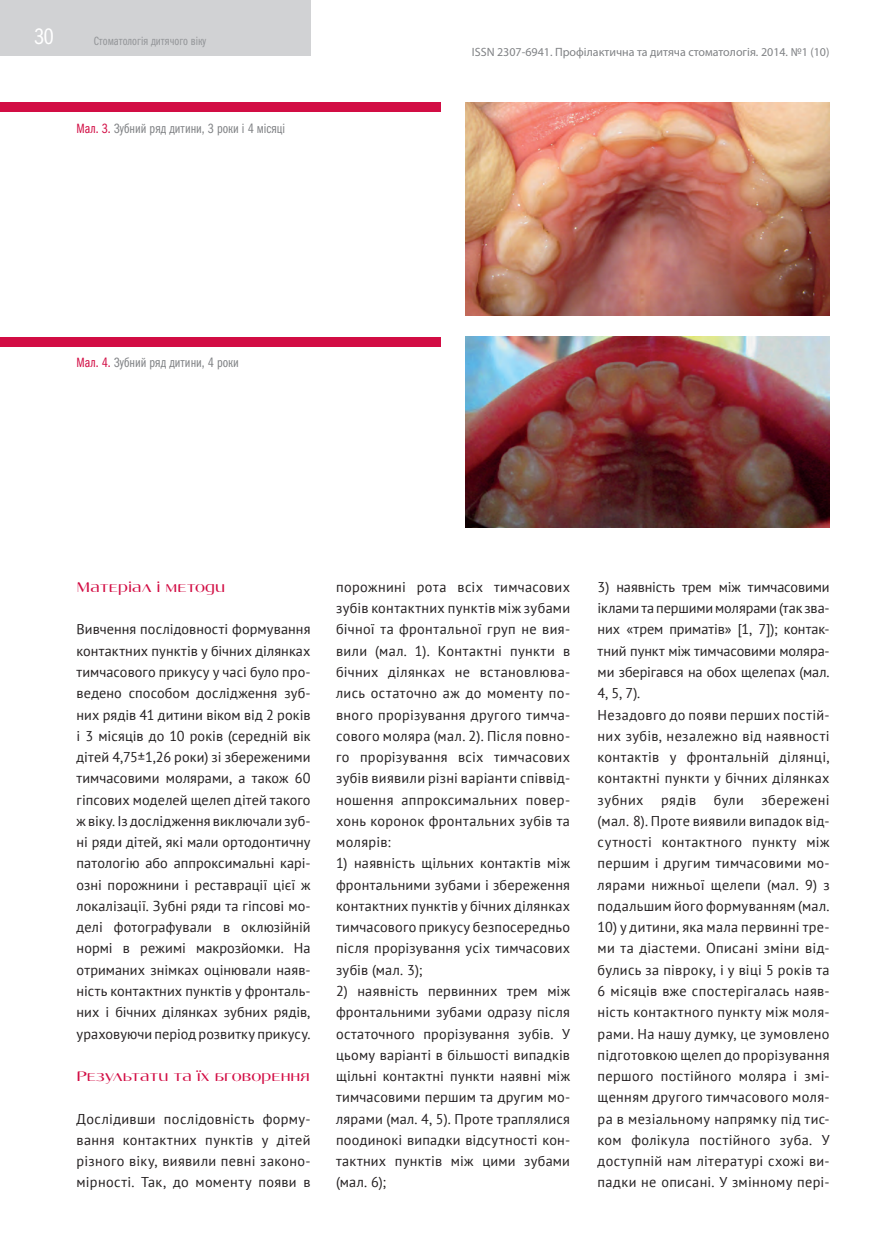
<style>
.page{position:relative;width:885px;height:1259px;background:#fff}
.page>*{position:absolute;margin:0;border:0;box-sizing:border-box;transform-origin:0 0}
.t1{font:22.5px "Franklin Gothic Book Cmp ITC";color:#fff}
._07_Підзаголовок{font:15px "Angelica C";color:#d20d44}
._06_main_text_PDS{font:14.25px/21.3px "PT Sans";letter-spacing:.02em;color:#231f20;text-align:justify}
._09_Pidpus_PDS{font:13.5px "Franklin Gothic Book Cmp ITC";color:#808285}
.t2{font:12px "Myriad Pro";color:#808285}
.t3{font:12px "Franklin Gothic Book Cmp ITC";color:#939598}
.s1{color:#d20d44}
</style>
<div class="page">
<div style="left:0;top:0;width:310px;height:55px;background:#d1d2d4"></div>
<div style="left:0;top:102px;width:440px;height:10px;background:#d20d44"></div>
<div style="left:0;top:337px;width:440px;height:10px;background:#d20d44"></div>
<img style="left:466px;top:102px;width:363px;height:213px">
<img style="left:466px;top:337px;width:363px;height:190px">
<h1 class="t1" style="left:34px;top:24px;width:21px">30</h1>
<p class="t3" style="left:94px;top:35px;width:114px">Стоматологія дитячого віку</p>
<p class="_09_Pidpus_PDS" style="left:77px;top:121px;width:210px"><span class="s1">Мал. 3.</span> Зубний ряд дитини, 3 роки і 4 місяці</p>
<p class="t2" style="left:472px;top:44px;width:359px">ISSN 2307-6941. Профілактична та дитяча стоматологія. 2014. №1 (10)</p>
<p class="_09_Pidpus_PDS" style="left:77px;top:355px;width:164px"><span class="s1">Мал. 4.</span> Зубний ряд дитини, 4 роки</p>
<p class="_07_Підзаголовок" style="left:77px;top:578px;width:150px">Матеріал і методи</p>
<p class="_06_main_text_PDS" style="left:77px;top:618px;width:235px">Вивчення послідовності формування контактних пунктів у бічних ділянках тимчасового прикусу у часі було про&shy;ведено способом дослідження зуб&shy;них рядів 41 дитини віком від 2 років і 3 місяців до 10 років (середній вік дітей 4,75±1,26 роки) зі збереженими тимчасовими молярами, а також 60 гіпсових моделей щелеп дітей такого ж віку. Із дослідження виключали зуб&shy;ні ряди дітей, які мали ортодонтичну патологію або аппроксимальні карі&shy;озні порожнини і реставрації цієї ж локалізації. Зубні ряди та гіпсові мо&shy;делі фотографували в оклюзійній нормі в режимі макрозйомки. На отриманих знімках оцінювали наяв&shy;ність контактних пунктів у фронталь&shy;них і бічних ділянках зубних рядів, ураховуючи період розвитку прикусу.</p>
<p class="_07_Підзаголовок" style="left:77px;top:1067px;width:234px">Результати та їх бговорення</p>
<p class="_06_main_text_PDS" style="left:77px;top:1107px;width:235px">Дослідивши послідовність форму&shy;вання контактних пунктів у дітей різного віку, виявили певні законо&shy;мірності. Так, до моменту появи в</p>
<p class="_06_main_text_PDS" style="left:336px;top:576px;width:235px">порожнині рота всіх тимчасових зубів контактних пунктів між зубами бічної та фронтальної груп не вия&shy;вили (мал. 1). Контактні пункти в бічних ділянках не встановлюва&shy;лись остаточно аж до моменту по&shy;вного прорізування другого тимча&shy;сового моляра (мал. 2). Після повно&shy;го прорізування всіх тимчасових зубів виявили різні варіанти співвід&shy;ношення аппроксимальних повер&shy;хонь коронок фронтальних зубів та молярів:</p>
<p class="_06_main_text_PDS" style="left:336px;top:852px;width:235px">1) наявність щільних контактів між фронтальними зубами і збереження контактних пунктів у бічних ділянках тимчасового прикусу безпосередньо після прорізування усіх тимчасових зубів (мал. 3);</p>
<p class="_06_main_text_PDS" style="left:336px;top:980px;width:235px">2) наявність первинних трем між фронтальними зубами одразу після остаточного прорізування зубів. У цьому варіанті в більшості випадків щільні контактні пункти наявні між тимчасовими першим та другим мо&shy;лярами (мал. 4, 5). Проте траплялися поодинокі випадки відсутності кон&shy;тактних пунктів між цими зубами (мал. 6);</p>
<p class="_06_main_text_PDS" style="left:597px;top:576px;width:233px">3) наявність трем між тимчасовими іклами та першими молярами (так зва&shy;них «трем приматів» [1, 7]); контак&shy;тний пункт між тимчасовими моляра&shy;ми зберігався на обох щелепах (мал.<br>4, 5, 7).</p>
<p class="_06_main_text_PDS" style="left:597px;top:703px;width:233px">Незадовго до появи перших постій&shy;них зубів, незалежно від наявності контактів у фронтальній ділянці, контактні пункти у бічних ділянках зубних рядів були збережені (мал. 8). Проте виявили випадок від&shy;сутності контактного пункту між першим і другим тимчасовими мо&shy;лярами нижньої щелепи (мал. 9) з подальшим його формуванням (мал.</p>
<p class="_06_main_text_PDS" style="left:597px;top:916px;width:233px">10) у дитини, яка мала первинні тре&shy;ми та діастеми. Описані зміни від&shy;булись за півроку, і у віці 5 років та 6 місяців вже спостерігалась наяв&shy;ність контактного пункту між моля&shy;рами. На нашу думку, це зумовлено підготовкою щелеп до прорізування першого постійного моляра і змі&shy;щенням другого тимчасового моля&shy;ра в мезіальному напрямку під тис&shy;ком фолікула постійного зуба. У доступній нам літературі схожі ви&shy;падки не описані. У змінному пері-</p>
</div>
